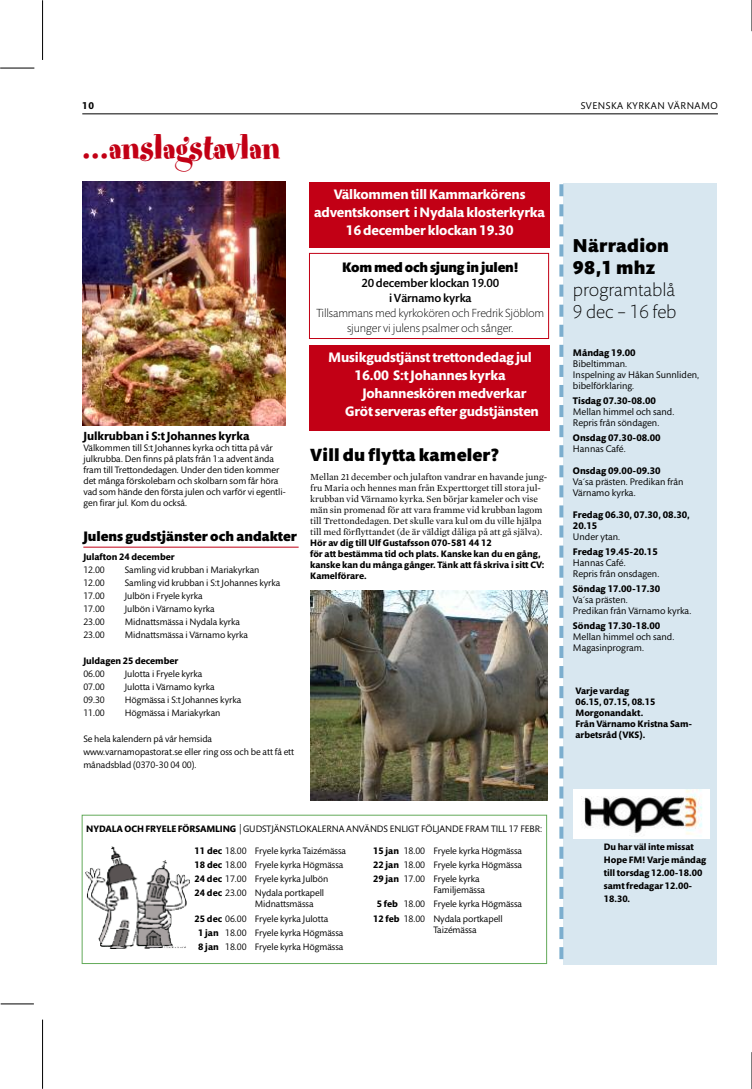
<style>
.page{position:relative;width:752px;height:1089px;background:#fff}
.page>*{position:absolute;margin:0;border:0;box-sizing:border-box;transform-origin:0 0}
.t1{font:37px "Spumoni LP";color:#c20015}
.t2{font:300 19px/22px "Mundo Sans Std";color:#000}
.t3{font:900 19px/22px "Mundo Sans Std";letter-spacing:.015em;color:#000}
.t4{font:900 18px "Mundo Sans Std";letter-spacing:.01em;color:#000}
.t5{font:700 14px/18px "Mundo Sans Std";letter-spacing:-.01em;color:#fff;text-align:center}
.t6{font:900 14px "Mundo Sans Std";color:#000}
.t7{font:300 12px/15px "Mundo Sans Std";letter-spacing:-.015em;color:#000;text-align:center}
.t8{font:500 12px/15px "Mundo Sans Std";letter-spacing:-.01em;color:#000;text-align:center}
.t9{font:700 12px "Mundo Sans Std";letter-spacing:-.005em;color:#000}
.t10{font:10px "Mundo Sans Std";letter-spacing:.05em;color:#000}
.t11{font:700 10px "Mundo Sans Std";color:#000}
.t12{font:9.8px/11px "Mundo Sans Std";color:#000}
.t13{font:700 9.8px/11px "Mundo Sans Std";color:#000}
.t14{font:9.5px/14px "Mundo Sans Std";letter-spacing:-.005em;color:#000}
.t15{font:700 9.5px/11px "Mundo Sans Std";color:#000}
.t16{font:9.5px/11px "Mercury Text G1";color:#000}
.s1{font-weight:700}
</style>
<div class="page">
<div style="left:309px;top:253px;width:240px;height:86px;border:1px solid #c20015"></div>
<div style="left:82px;top:814px;width:465px;height:150px;border:1px solid #63aa5a"></div>
<hr style="left:751px;top:1052px;width:1px;height:37px;background:#000">
<hr style="left:751px;top:0;width:1px;height:31px;background:#000">
<hr style="left:0;top:68px;width:34px;height:1px;background:#000">
<hr style="left:42px;top:0;width:1px;height:60px;background:#000">
<hr style="left:42px;top:1019px;width:1px;height:69px;background:#000">
<hr style="left:1px;top:1003px;width:33px;height:1px;background:#000">
<hr style="left:82px;top:114px;width:635px;height:1px;background:#000">
<div style="left:562px;top:183px;width:154px;height:781px;background:#d8e7f0"></div>
<img style="left:573px;top:789px;width:136px;height:49px">
<img style="left:83px;top:181px;width:202px;height:244px">
<hr style="left:83px;top:546px;width:215px;height:1px;background:#c20015">
<div style="left:309px;top:183px;width:240px;height:65px;background:#c20015"></div>
<img style="left:85px;top:846px;width:104px;height:102px">
<img style="left:310px;top:591px;width:237px;height:209px">
<div style="left:309px;top:345px;width:240px;height:86px;background:#c20015"></div>
<svg style="left:559px;top:196px;width:4px;height:751px"></svg>
<svg style="left:559px;top:184px;width:4px;height:12px"></svg>
<svg style="left:559px;top:947px;width:4px;height:12px"></svg>
<p class="t11" style="left:82px;top:103px;width:13px">10</p>
<p class="t10" style="left:580px;top:103px;width:138px">SVENSKA KYRKAN VÄRNAMO</p>
<h1 class="t1" style="left:82px;top:135px;width:199px">…anslagstavlan</h1>
<p class="t9" style="left:83px;top:432px;width:167px">Julkrubban i S:tJohannes kyrka</p>
<p class="t14" style="left:83px;top:443px;width:204px;line-height:11px">Välkommen till S:t Johannes kyrka och titta på vår julkrubba. Den finns på plats från 1:a advent ända fram till Trettondedagen. Under den tiden kommer det många förskolebarn och skolbarn som får höra vad som hände den första julen och varför vi egentli&shy;gen firar jul. Kom du också.</p>
<h3 class="t6" style="left:83px;top:532px;width:215px">Julens gudstjänster och andakter</h3>
<p class="t15" style="left:83px;top:552px;width:93px">Julafton 24 december</p>
<p class="t14" style="left:83px;top:564px;width:23px">12.00</p>
<p class="t14" style="left:125px;top:564px;width:136px">Samling vid krubban i Mariakyrkan</p>
<p class="t14" style="left:83px;top:577px;width:23px">12.00</p>
<p class="t14" style="left:125px;top:577px;width:157px">Samling vid krubban i S:t Johannes kyrka</p>
<p class="t14" style="left:83px;top:590px;width:23px">17.00</p>
<p class="t14" style="left:125px;top:590px;width:79px">Julbön i Fryele kyrka</p>
<p class="t14" style="left:83px;top:603px;width:23px">17.00</p>
<p class="t14" style="left:125px;top:603px;width:91px">Julbön i Värnamo kyrka</p>
<p class="t14" style="left:83px;top:616px;width:23px">23.00</p>
<p class="t14" style="left:125px;top:616px;width:117px">Midnattsmässa i Nydala kyrka</p>
<p class="t14" style="left:83px;top:629px;width:23px">23.00</p>
<p class="t14" style="left:125px;top:629px;width:125px">Midnattsmässa i Värnamo kyrka</p>
<p class="t15" style="left:83px;top:656px;width:96px">Juldagen 25 december</p>
<p class="t14" style="left:83px;top:668px;width:23px">06.00</p>
<p class="t14" style="left:125px;top:668px;width:79px">Julotta i Fryele kyrka</p>
<p class="t14" style="left:83px;top:681px;width:23px">07.00</p>
<p class="t14" style="left:125px;top:681px;width:91px">Julotta i Värnamo kyrka</p>
<p class="t14" style="left:83px;top:694px;width:23px">09.30</p>
<p class="t14" style="left:125px;top:694px;width:118px">Högmässa i S:t Johannes kyrka</p>
<p class="t14" style="left:83px;top:707px;width:23px">11.00</p>
<p class="t14" style="left:125px;top:707px;width:97px">Högmässa i Mariakyrkan</p>
<p class="t14" style="left:83px;top:733px;width:212px;line-height:13px">Se hela kalendern på vår hemsida www.varnamopastorat.se eller ring oss och be att få ett månadsblad (0370-30 04 00).</p>
<h3 class="t5" style="left:314px;top:187px;width:232px">VälkommentillKammarkörens adventskonsert iNydala klosterkyrka<br>16december klockan19.30</h3>
<h3 class="t6" style="left:342px;top:263px;width:178px">Kommedochsjunginjulen!</h3>
<p class="t8" style="left:361px;top:277px;width:139px">20 december klockan 19.00 i Värnamo kyrka</p>
<p class="t7" style="left:316px;top:307px;width:229px">Tillsammans med kyrkokören och Fredrik Sjöblom sjunger vi julens psalmer och sånger.</p>
<h3 class="t5" style="left:328px;top:349px;width:205px">Musikgudstjänsttrettondedag jul</h3>
<h3 class="t5" style="left:354px;top:367px;width:152px">16.00 S:tJohannes kyrka</h3>
<h3 class="t5" style="left:362px;top:385px;width:166px">Johanneskörenmedverkar</h3>
<h3 class="t5" style="left:345px;top:403px;width:195px">Gröt serveras efter gudstjänsten</h3>
<h3 class="t4" style="left:310px;top:449px;width:190px">Vill du flytta kameler?</h3>
<p class="t16" style="left:310px;top:471px;width:238px">Mellan 21 december och julafton vandrar en havande jung&shy;fru Maria och hennes man från Experttorget till stora jul&shy;krubban vid Värnamo kyrka. Sen börjar kameler och vise män sin promenad för att vara framme vid krubban lagom till Trettondedagen. Det skulle vara kul om du ville hjälpa till med förflyttandet (de är väldigt dåliga på att gå själva).</p>
<p class="t15" style="left:310px;top:538px;width:236px">Hör av dig till Ulf Gustafsson 070-581 44 12<br>för att bestämma tid och plats. Kanske kan du en gång, kanske kan du många gånger. Tänk att få skriva i sitt CV:<br>Kamelförare.</p>
<p class="t14" style="left:86px;top:822px;width:457px"><span class="s1">NYDALA OCH FRYELE FÖRSAMLING</span> | GUDSTJÄNSTLOKALERNA ANVÄNDS ENLIGT FÖLJANDE FRAM TILL 17 FEBR:</p>
<p class="t14" style="left:194px;top:845px;width:153px"><span class="s1">11 dec</span> 18.00 Fryele kyrka Taizémässa <span class="s1">18 dec</span> 18.00 Fryele kyrka Högmässa <span class="s1">24 dec</span> 17.00 Fryele kyrka Julbön<br><span class="s1">24 dec</span> 23.00 Nydala portkapell</p>
<p class="t14" style="left:255px;top:898px;width:60px">Midnattsmässa</p>
<p class="t14" style="left:194px;top:912px;width:135px"><span class="s1">25 dec</span> 06.00 Fryele kyrka Julotta</p>
<p class="t14" style="left:198px;top:926px;width:147px"><span class="s1">1 jan</span> 18.00 Fryele kyrka Högmässa</p>
<p class="t14" style="left:198px;top:940px;width:147px"><span class="s1">8 jan</span> 18.00 Fryele kyrka Högmässa</p>
<p class="t14" style="left:373px;top:845px;width:150px;text-align:justify"><span class="s1">15 jan</span> 18.00 Fryele kyrka Högmässa <span class="s1">22 jan</span> 18.00 Fryele kyrka Högmässa <span class="s1">29 jan</span> 17.00 Fryele kyrka</p>
<p class="t14" style="left:433px;top:884px;width:53px">Familjemässa</p>
<p class="t14" style="left:377px;top:898px;width:147px"><span class="s1">5 feb</span> 18.00 Fryele kyrka Högmässa</p>
<p class="t14" style="left:373px;top:912px;width:131px"><span class="s1">12 feb</span> 18.00 Nydala portkapell</p>
<p class="t14" style="left:433px;top:923px;width:45px">Taizémässa</p>
<h2 class="t3" style="left:572px;top:236px;width:97px">Närradion<br>98,1 mhz</h2>
<h2 class="t2" style="left:572px;top:281px;width:105px">programtablå<br>9 dec – 16 feb</h2>
<p class="t13" style="left:572px;top:348px;width:64px">Måndag 19.00</p>
<p class="t12" style="left:572px;top:359px;width:128px">Bibeltimman.<br>Inspelning av Håkan Sunnliden, bibelförklaring.</p>
<p class="t13" style="left:572px;top:396px;width:84px">Tisdag 07.30-08.00</p>
<p class="t12" style="left:572px;top:407px;width:103px">Mellan himmel och sand.<br>Repris från söndagen.</p>
<p class="t13" style="left:572px;top:433px;width:89px">Onsdag 07.30-08.00</p>
<p class="t12" style="left:572px;top:444px;width:54px">Hannas Café.</p>
<p class="t13" style="left:572px;top:466px;width:89px">Onsdag 09.00-09.30</p>
<p class="t12" style="left:572px;top:477px;width:112px">Va´sa prästen. Predikan från<br>Värnamo kyrka.</p>
<p class="t13" style="left:572px;top:510px;width:118px">Fredag 06.30, 07.30, 08.30,<br>20.15</p>
<p class="t12" style="left:572px;top:532px;width:49px">Under ytan.</p>
<p class="t13" style="left:572px;top:547px;width:86px">Fredag 19.45-20.15</p>
<p class="t12" style="left:572px;top:558px;width:88px">Hannas Café.<br>Repris från onsdagen.</p>
<p class="t13" style="left:572px;top:584px;width:89px">Söndag 17.00-17.30</p>
<p class="t12" style="left:572px;top:595px;width:120px">Va´sa prästen.<br>Predikan från Värnamo kyrka.</p>
<p class="t13" style="left:572px;top:621px;width:89px">Söndag 17.30-18.00</p>
<p class="t12" style="left:572px;top:632px;width:103px">Mellan himmel och sand.<br>Magasinprogram.</p>
<p class="t15" style="left:575px;top:686px;width:118px">Varje vardag<br>06.15, 07.15, 08.15<br>Morgonandakt.<br>Från Värnamo Kristna Sam&shy;arbetsråd (VKS).</p>
<p class="t15" style="left:603px;top:841px;width:104px;line-height:13px">Du har väl inte missat<br>Hope FM! Varje måndag till torsdag 12.00-18.00 samt fredagar 12.00-<br>18.30.</p>
</div>
